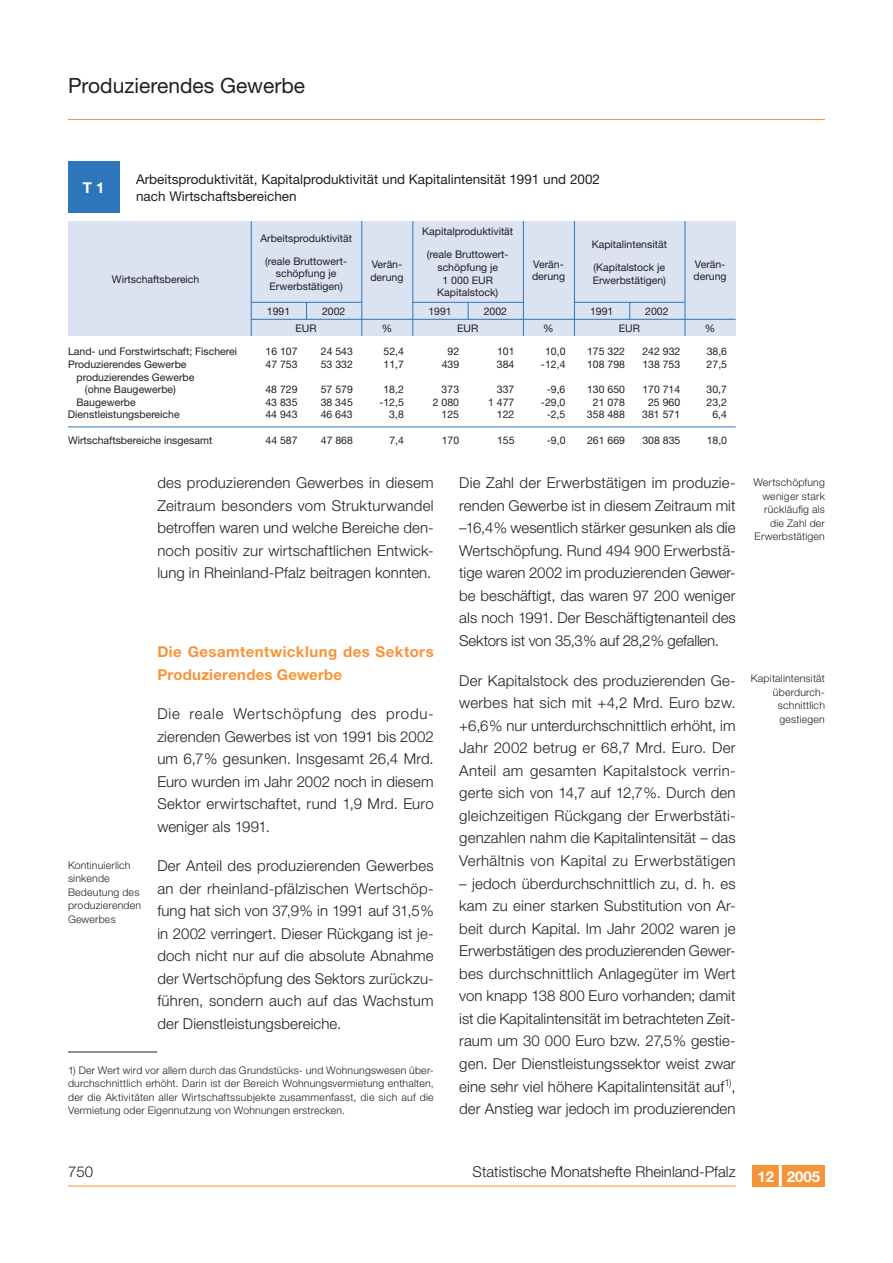
<style>
.page{position:relative;width:893px;height:1263px;background:#fff}
.page>*{position:absolute;margin:0;border:0;box-sizing:border-box;transform-origin:0 0}
.t1{font:21px "Helvetica Neue LT";color:#231f20}
.t2{font:300 15px/22.5px "Helvetica Neue LT";letter-spacing:.005em;color:#231f20;text-align:justify}
.t3{font:700 15px/22.5px "Helvetica Neue LT";letter-spacing:.025em;color:#f79438}
.t4{font:700 15px "Helvetica Neue LT";color:#fff}
.t5{font:13.5px/16.5px "Helvetica Neue LT";color:#231f20}
.t6{font:10.5px/12.6px "Helvetica Neue LT";color:#231f20}
.t7{font:300 10.5px/13.5px "Helvetica Neue LT";letter-spacing:.02em;color:#231f20;text-align:right}
</style>
<div class="page">
<hr style="left:68px;top:119px;width:757px;height:1px;background:#f79438">
<div style="left:753px;top:1165px;width:72px;height:21px;background:#f79438"></div>
<hr style="left:779px;top:1165px;width:3px;height:21px;background:#fff">
<hr style="left:68px;top:1186px;width:668px;height:1px;background:#f79438">
<div style="left:68px;top:162px;width:51px;height:51px;background:#2e76bc"></div>
<div style="left:68px;top:221px;width:668px;height:115px;background:#dbe2f2"></div>
<hr style="left:251px;top:221px;width:1px;height:115px;background:#2e76bc">
<hr style="left:251px;top:319px;width:485px;height:1px;background:#2e76bc">
<hr style="left:361px;top:221px;width:1px;height:115px;background:#2e76bc">
<hr style="left:251px;top:302px;width:110px;height:1px;background:#2e76bc">
<svg style="left:306px;top:303px;width:1px;height:17px"></svg>
<hr style="left:412px;top:221px;width:1px;height:115px;background:#2e76bc">
<hr style="left:523px;top:221px;width:1px;height:115px;background:#2e76bc">
<hr style="left:412px;top:302px;width:111px;height:1px;background:#2e76bc">
<svg style="left:468px;top:302px;width:1px;height:18px"></svg>
<hr style="left:574px;top:221px;width:1px;height:115px;background:#2e76bc">
<hr style="left:685px;top:221px;width:1px;height:115px;background:#2e76bc">
<hr style="left:574px;top:302px;width:111px;height:1px;background:#2e76bc">
<svg style="left:629px;top:303px;width:1px;height:17px"></svg>
<hr style="left:68px;top:426px;width:668px;height:1px;background:#2e76bc">
<hr style="left:68px;top:1052px;width:89px;height:1px;background:#231f20">
<h1 class="t1" style="left:68px;top:73px;width:239px">Produzierendes Gewerbe</h1>
<p class="t4" style="left:83px;top:178px;width:23px">T 1</p>
<p class="t5" style="left:136px;top:171px;width:465px">Arbeitsproduktivität, Kapitalproduktivität und Kapitalintensität 1991 und 2002 nach Wirtschaftsbereichen</p>
<p class="t6" style="left:112px;top:272px;width:89px">Wirtschaftsbereich</p>
<p class="t6" style="left:260px;top:226px;width:93px;line-height:23.1px;text-align:center">Arbeitsproduktivität (reale Bruttowert-</p>
<p class="t6" style="left:269px;top:267px;width:75px;text-align:center">schöpfung je<br>Erwerbstätigen)</p>
<p class="t6" style="left:296px;top:321px;width:23px">EUR</p>
<p class="t6" style="left:382px;top:321px;width:12px">%</p>
<p class="t6" style="left:370px;top:258px;width:35px">Verän&shy;derung</p>
<p class="t6" style="left:267px;top:304px;width:25px">1991</p>
<p class="t6" style="left:322px;top:304px;width:25px">2002</p>
<p class="t6" style="left:422px;top:220px;width:93px;line-height:23.1px;text-align:center">Kapitalproduktivität (reale Bruttowert-</p>
<p class="t6" style="left:437px;top:261px;width:62px;text-align:center">schöpfung je<br>1 000 EUR<br>Kapitalstock)</p>
<p class="t6" style="left:457px;top:321px;width:23px">EUR</p>
<p class="t6" style="left:543px;top:321px;width:12px">%</p>
<p class="t6" style="left:532px;top:257px;width:35px">Verän&shy;derung</p>
<p class="t6" style="left:428px;top:304px;width:25px">1991</p>
<p class="t6" style="left:484px;top:304px;width:25px">2002</p>
<p class="t6" style="left:592px;top:238px;width:77px">Kapitalintensität</p>
<p class="t6" style="left:593px;top:261px;width:75px">(Kapitalstock je<br>Erwerbstätigen)</p>
<p class="t6" style="left:619px;top:321px;width:23px">EUR</p>
<p class="t6" style="left:705px;top:321px;width:12px">%</p>
<p class="t6" style="left:694px;top:257px;width:35px">Verän&shy;derung</p>
<p class="t6" style="left:590px;top:304px;width:25px">1991</p>
<p class="t6" style="left:645px;top:304px;width:25px">2002</p>
<p class="t6" style="left:68px;top:345px;width:171px">Land- und Forstwirtschaft; Fischerei</p>
<p class="t6" style="left:266px;top:345px;width:34px">16 107</p>
<p class="t6" style="left:321px;top:345px;width:34px">24 543</p>
<p class="t6" style="left:383px;top:345px;width:22px">52,4</p>
<p class="t6" style="left:448px;top:345px;width:13px">92</p>
<p class="t6" style="left:497px;top:345px;width:19px">101</p>
<p class="t6" style="left:545px;top:345px;width:22px">10,0</p>
<p class="t6" style="left:587px;top:345px;width:39px">175 322</p>
<p class="t6" style="left:642px;top:345px;width:39px">242 932</p>
<p class="t6" style="left:707px;top:345px;width:22px">38,6</p>
<p class="t6" style="left:68px;top:358px;width:120px">Produzierendes Gewerbe</p>
<p class="t6" style="left:265px;top:358px;width:34px">47 753</p>
<p class="t6" style="left:321px;top:358px;width:34px">53 332</p>
<p class="t6" style="left:383px;top:358px;width:22px">11,7</p>
<p class="t6" style="left:442px;top:358px;width:19px">439</p>
<p class="t6" style="left:497px;top:358px;width:19px">384</p>
<p class="t6" style="left:541px;top:358px;width:26px">-12,4</p>
<p class="t6" style="left:587px;top:358px;width:39px">108 798</p>
<p class="t6" style="left:642px;top:358px;width:39px">138 753</p>
<p class="t6" style="left:707px;top:358px;width:22px">27,5</p>
<p class="t6" style="left:85px;top:370px;width:111px;text-indent:-9px">produzierendes Gewerbe (ohne Baugewerbe)</p>
<p class="t6" style="left:265px;top:383px;width:34px">48 729</p>
<p class="t6" style="left:321px;top:383px;width:34px">57 579</p>
<p class="t6" style="left:383px;top:383px;width:22px">18,2</p>
<p class="t6" style="left:442px;top:383px;width:19px">373</p>
<p class="t6" style="left:497px;top:383px;width:19px">337</p>
<p class="t6" style="left:547px;top:383px;width:20px">-9,6</p>
<p class="t6" style="left:587px;top:383px;width:39px">130 650</p>
<p class="t6" style="left:642px;top:383px;width:39px">170 714</p>
<p class="t6" style="left:707px;top:383px;width:22px">30,7</p>
<p class="t6" style="left:76px;top:396px;width:61px">Baugewerbe</p>
<p class="t6" style="left:265px;top:396px;width:34px">43 835</p>
<p class="t6" style="left:321px;top:396px;width:34px">38 345</p>
<p class="t6" style="left:379px;top:396px;width:26px">-12,5</p>
<p class="t6" style="left:433px;top:396px;width:28px">2 080</p>
<p class="t6" style="left:488px;top:396px;width:28px">1 477</p>
<p class="t6" style="left:541px;top:396px;width:26px">-29,0</p>
<p class="t6" style="left:593px;top:396px;width:34px">21 078</p>
<p class="t6" style="left:648px;top:396px;width:34px">25 960</p>
<p class="t6" style="left:707px;top:396px;width:22px">23,2</p>
<p class="t6" style="left:68px;top:408px;width:113px">Dienstleistungsbereiche</p>
<p class="t6" style="left:265px;top:408px;width:34px">44 943</p>
<p class="t6" style="left:321px;top:408px;width:34px">46 643</p>
<p class="t6" style="left:389px;top:408px;width:16px">3,8</p>
<p class="t6" style="left:442px;top:408px;width:19px">125</p>
<p class="t6" style="left:497px;top:408px;width:19px">122</p>
<p class="t6" style="left:547px;top:408px;width:20px">-2,5</p>
<p class="t6" style="left:587px;top:408px;width:39px">358 488</p>
<p class="t6" style="left:642px;top:408px;width:39px">381 571</p>
<p class="t6" style="left:712px;top:408px;width:16px">6,4</p>
<p class="t6" style="left:68px;top:433px;width:146px">Wirtschaftsbereiche insgesamt</p>
<p class="t6" style="left:266px;top:433px;width:34px">44 587</p>
<p class="t6" style="left:321px;top:433px;width:34px">47 868</p>
<p class="t6" style="left:389px;top:433px;width:16px">7,4</p>
<p class="t6" style="left:442px;top:433px;width:19px">170</p>
<p class="t6" style="left:497px;top:433px;width:19px">155</p>
<p class="t6" style="left:547px;top:433px;width:20px">-9,0</p>
<p class="t6" style="left:587px;top:433px;width:39px">261 669</p>
<p class="t6" style="left:642px;top:433px;width:39px">308 835</p>
<p class="t6" style="left:707px;top:433px;width:22px">18,0</p>
<p class="t2" style="left:157px;top:471px;width:278px">des produzierenden Gewerbes in diesem Zeitraum besonders vom Strukturwandel betroffen waren und welche Bereiche den&shy;noch positiv zur wirtschaftlichen Entwick&shy;lung in Rheinland-Pfalz beitragen konnten.</p>
<p class="t7" style="left:68px;top:858px;width:75px;text-align:left">Kontinuierlich sinkende<br>Bedeutung des produzierenden<br>Gewerbes</p>
<p class="t3" style="left:157px;top:640px;width:278px">Die Gesamtentwicklung des Sektors<br>Produzierendes Gewerbe</p>
<p class="t2" style="left:157px;top:702px;width:278px">Die reale Wertschöpfung des produ&shy;zierenden Gewerbes ist von 1991 bis 2002 um 6,7% gesunken. Insgesamt 26,4 Mrd.<br>Euro wurden im Jahr 2002 noch in diesem Sektor erwirtschaftet, rund 1,9 Mrd. Euro weniger als 1991.</p>
<p class="t2" style="left:157px;top:854px;width:278px">Der Anteil des produzierenden Gewerbes an der rheinland-pfälzischen Wertschöp&shy;fung hat sich von 37,9% in 1991 auf 31,5% in 2002 verringert. Dieser Rückgang ist je&shy;doch nicht nur auf die absolute Abnahme der Wertschöpfung des Sektors zurückzu&shy;führen, sondern auch auf das Wachstum der Dienstleistungsbereiche.</p>
<p class="t7" style="left:68px;top:1063px;width:367px;text-align:justify">1) Der Wert wird vor allem durch das Grundstücks- und Wohnungswesen über&shy;durchschnittlich erhöht. Darin ist der Bereich Wohnungsvermietung enthalten, der die Aktivitäten aller Wirtschaftssubjekte zusammenfasst, die sich auf die Vermietung oder Eigennutzung von Wohnungen erstrecken.</p>
<p class="t2" style="left:459px;top:471px;width:278px;text-align:left">Die Zahl der Erwerbstätigen im produzie&shy;renden Gewerbe ist in diesem Zeitraum mit –16,4% wesentlich stärker gesunken als die Wertschöpfung. Rund 494 900 Erwerbstä&shy;tige waren 2002 im produzierenden Gewer&shy;be beschäftigt, das waren 97 200 we-niger als noch 1991. Der Beschäftigtenanteil des Sektors ist von 35,3% auf 28,2% gefallen.</p>
<p class="t2" style="left:459px;top:669px;width:278px">Der Kapitalstock des produzierenden Ge&shy;werbes hat sich mit +4,2 Mrd. Euro bzw. +6,6% nur unterdurchschnittlich erhöht, im Jahr 2002 betrug er 68,7 Mrd. Euro. Der Anteil am gesamten Kapitalstock verrin&shy;gerte sich von 14,7 auf 12,7%. Durch den gleichzeitigen Rückgang der Erwerbstäti&shy;genzahlen nahm die Kapitalintensität – das Verhältnis von Kapital zu Erwerbstätigen</p>
<p class="t2" style="left:459px;top:872px;width:278px">– jedoch überdurchschnittlich zu, d. h. es kam zu einer starken Substitution von Ar&shy;beit durch Kapital. Im Jahr 2002 waren je Erwerbstätigen des produzierenden Gewer&shy;bes durchschnittlich Anlagegüter im Wert von knapp 138 800 Euro vorhanden; damit ist die Kapitalintensität im betrachteten Zeit&shy;raum um 30 000 Euro bzw. 27,5% gestie&shy;gen. Der Dienstleistungssektor weist zwar eine sehr viel höhere Kapitalintensität auf<sup>1)</sup>, der Anstieg war jedoch im produzierenden</p>
<p class="t7" style="left:753px;top:476px;width:73px">Wertschöpfung weniger stark rückläufig als die Zahl der<br>Erwerbstätigen</p>
<p class="t7" style="left:751px;top:671px;width:76px">Kapitalintensität überdurch&shy;schnittlich gestiegen</p>
<p class="t2" style="left:68px;top:1160px;width:27px">750</p>
<p class="t2" style="left:473px;top:1160px;width:265px">Statistische Monatshefte Rheinland-Pfalz</p>
<p class="t4" style="left:757px;top:1167px;width:64px">12 2005</p>
</div>
